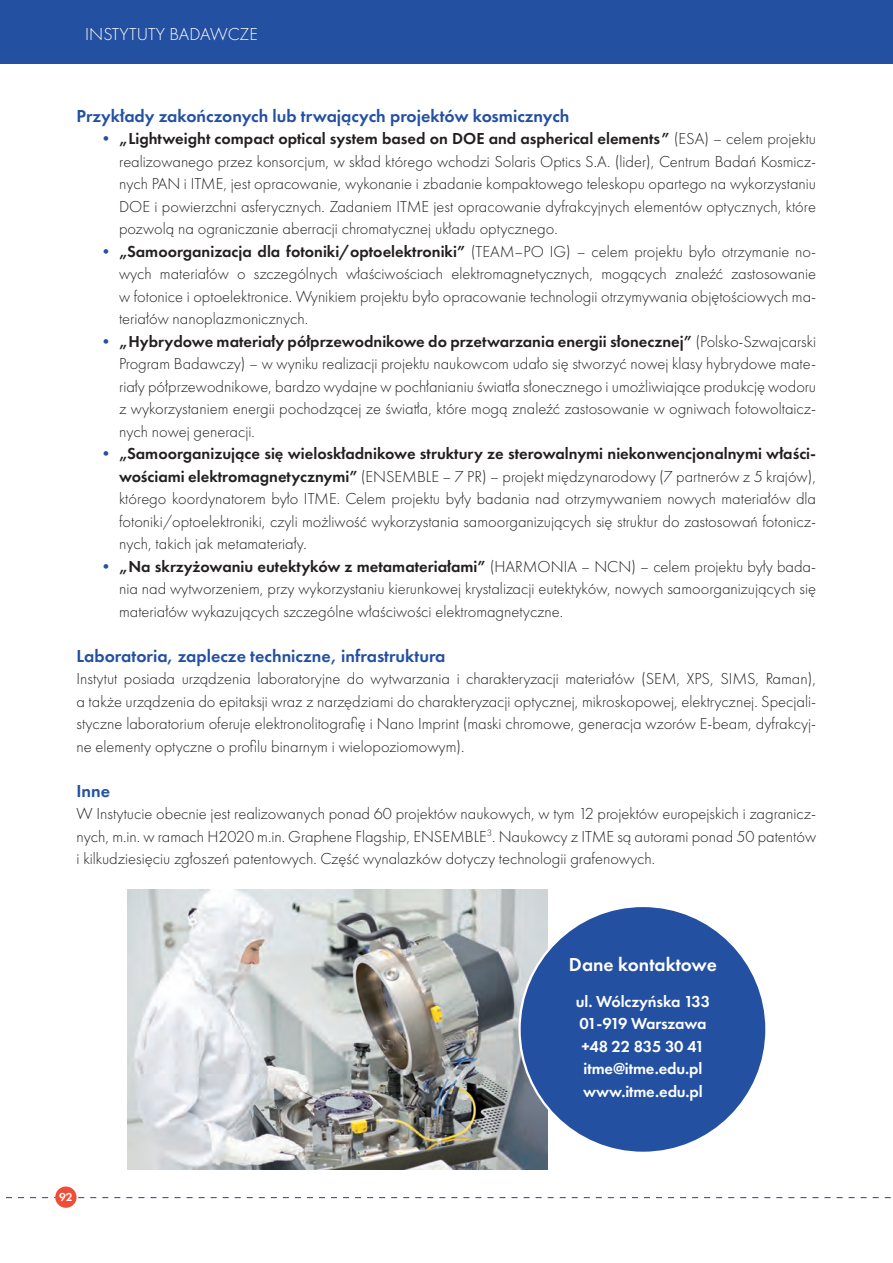
<style>
.page{position:relative;width:893px;height:1263px;background:#fff}
.page>*{position:absolute;margin:0;border:0;box-sizing:border-box;transform-origin:0 0}
.Podrozdział_1_1{font:600 19.5px "Futura PT";color:#fff}
.Pole_miejsca_i_daty{font:600 18px "Futura PT";color:#2450a2}
.t1{font:300 18px "Futura PT";color:#fff}
.Normalny{font:300 16.5px/22.5px "Futura PT";color:#231f20;text-align:justify}
.Normalny-2{font:600 16.5px/22.5px "Futura PT";letter-spacing:-.01em;color:#fff}
.t2{font:600 12px "Futura PT";color:#fff}
.s1{font-weight:600;color:#2450a2}
.s2{font-weight:600}
</style>
<div class="page">
<svg style="left:6px;top:1197px;width:885px;height:1px"></svg>
<div style="left:55px;top:1186px;width:22px;height:22px;background:#ef4d35;border-radius:50%"></div>
<div style="left:0;top:0;width:893px;height:64px;background:#2450a2"></div>
<img style="left:127px;top:889px;width:420px;height:280px">
<div style="left:520px;top:906px;width:246px;height:247px;background:#2450a2;border-radius:50%"></div>
<p class="t1" style="left:85px;top:24px;width:174px">INSTYTUTY BADAWCZE</p>
<p class="Pole_miejsca_i_daty" style="left:77px;top:104px;width:494px">Przykłady zakończonych lub trwających projektów kosmicznych</p>
<p class="Normalny" style="left:119px;top:127px;width:699px;text-indent:-21px"><span class="s1">•</span> <span class="s2">„Lightweight compact optical system based on DOE and aspherical elements”</span> (ESA) – celem projektu realizowanego przez konsorcjum, w skład którego wchodzi Solaris Optics S.A. (lider), Centrum Badań Kosmicz&shy;nych PAN i ITME, jest opracowanie, wykonanie i zbadanie kompaktowego teleskopu opartego na wykorzystaniu DOE i powierzchni asferycznych. Zadaniem ITME jest opracowanie dyfrakcyjnych elementów optycznych, które pozwolą na ograniczanie aberracji chromatycznej układu optycznego.</p>
<p class="Normalny" style="left:119px;top:240px;width:698px;text-indent:-21px"><span class="s1">•</span> <span class="s2">„Samoorganizacja dla fotoniki/optoelektroniki”</span> (TEAM–PO IG) – celem projektu było otrzymanie no&shy;wych materiałów o szczególnych właściwościach elektromagnetycznych, mogących znaleźć zastosowanie w fotonice i optoelektronice. Wynikiem projektu było opracowanie technologii otrzymywania objętościowych ma&shy;teriałów nanoplazmonicznych.</p>
<p class="Normalny" style="left:119px;top:330px;width:698px;text-indent:-21px"><span class="s1">•</span> <span class="s2">„Hybrydowe materiały półprzewodnikowe do przetwarzania energii słonecznej”</span> (Polsko-Szwajcarski Program Badawczy) – w wyniku realizacji projektu naukowcom udało się stworzyć nowej klasy hybrydowe mate&shy;riały półprzewodnikowe, bardzo wydajne w pochłanianiu światła słonecznego i umożliwiające produkcję wodoru z wykorzystaniem energii pochodzącej ze światła, które mogą znaleźć zastosowanie w ogniwach fotowoltaicz&shy;nych nowej generacji.</p>
<p class="Normalny" style="left:119px;top:443px;width:699px;text-indent:-21px"><span class="s1">•</span> <span class="s2">„Samoorganizujące się wieloskładnikowe struktury ze sterowalnymi niekonwencjonalnymi właści&shy;wościami elektromagnetycznymi”</span> (ENSEMBLE – 7 PR) – projekt międzynarodowy (7 partnerów z 5 krajów), którego koordynatorem było ITME. Celem projektu były badania nad otrzymywaniem nowych materiałów dla fotoniki/optoelektroniki, czyli możliwość wykorzystania samoorganizujących się struktur do zastosowań fotonicz&shy;nych, takich jak metamateriały.</p>
<p class="Normalny" style="left:119px;top:555px;width:698px;text-indent:-21px"><span class="s1">•</span> <span class="s2">„Na skrzyżowaniu eutektyków z metamateriałami”</span> (HARMONIA – NCN) – celem projektu były bada&shy;nia nad wytworzeniem, przy wykorzystaniu kierunkowej krystalizacji eutektyków, nowych samoorganizujących się materiałów wykazujących szczególne właściwości elektromagnetyczne.</p>
<p class="Pole_miejsca_i_daty" style="left:77px;top:644px;width:370px">Laboratoria, zaplecze techniczne, infrastruktura</p>
<p class="Normalny" style="left:77px;top:667px;width:741px">Instytut posiada urządzenia laboratoryjne do wytwarzania i charakteryzacji materiałów (SEM, XPS, SIMS, Raman), a także urządzenia do epitaksji wraz z narzędziami do charakteryzacji optycznej, mikroskopowej, elektrycznej. Specjali&shy;styczne laboratorium oferuje elektronolitografię i Nano Imprint (maski chromowe, generacja wzorów E-beam, dyfrakcyj&shy;ne elementy optyczne o profilu binarnym i wielopoziomowym).</p>
<p class="Pole_miejsca_i_daty" style="left:77px;top:779px;width:35px">Inne</p>
<p class="Normalny" style="left:77px;top:802px;width:741px">W Instytucie obecnie jest realizowanych ponad 60 projektów naukowych, w tym 12 projektów europejskich i zagranicz&shy;nych, m.in. w ramach H2020 m.in. Graphene Flagship, ENSEMBLE<sup>3</sup>. Naukowcy z ITME są autorami ponad 50 patentów i kilkudziesięciu zgłoszeń patentowych. Część wynalazków dotyczy technologii grafenowych.</p>
<p class="t2" style="left:59px;top:1189px;width:15px">92</p>
<p class="Podrozdział_1_1" style="left:569px;top:953px;width:150px">Dane kontaktowe</p>
<p class="Normalny-2" style="left:576px;top:990px;width:136px">ul. Wólczyńska 133<br>01-919 Warszawa</p>
<p class="Normalny-2" style="left:581px;top:1035px;width:125px">+48 22 835 30 41</p>
<p class="Normalny-2" style="left:584px;top:1057px;width:120px">itme@itme.edu.pl</p>
<p class="Normalny-2" style="left:583px;top:1080px;width:121px">www.itme.edu.pl</p>
</div>
